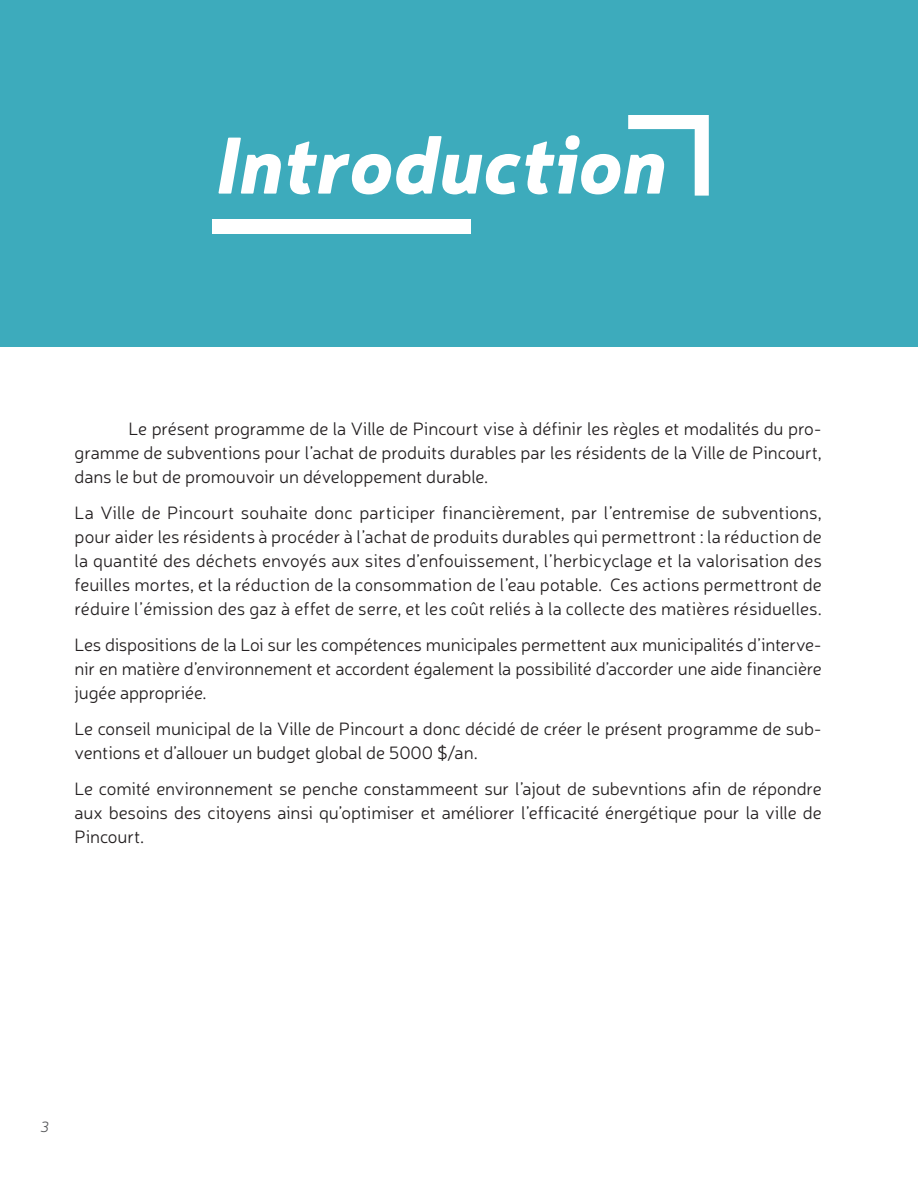
<style>
.page{position:relative;width:918px;height:1188px;background:#fff}
.page>*{position:absolute;margin:0;border:0;box-sizing:border-box;transform-origin:0 0}
.t1{font:italic 900 79.05px "Neris";color:#fff}
.t2{font:300 18px/24px "Neris";letter-spacing:-.005em;color:#231f20;text-align:justify}
.t3{font:italic 300 15px "Neris";color:#57585a}
</style>
<div class="page">
<div style="left:0;top:0;width:918px;height:347px;background:#3dabbc"></div>
<div style="left:212px;top:219px;width:258px;height:14px;background:#fff"></div>
<svg style="left:628px;top:115px;width:81px;height:81px"></svg>
<p class="t1" style="left:217px;top:107px;width:452px">Introduction</p>
<p class="t2" style="left:75px;top:416px;width:749px;text-indent:54px">Le présent programme de la Ville de Pincourt vise à définir les règles et modalités du pro&shy;gramme de subventions pour l’achat de produits durables par les résidents de la Ville de Pincourt, dans le but de promouvoir un développement durable.</p>
<p class="t2" style="left:75px;top:500px;width:749px">La Ville de Pincourt souhaite donc participer financièrement, par l’entremise de subventions, pour aider les résidents à procéder à l’achat de produits durables qui permettront : la réduction de la quantité des déchets envoyés aux sites d’enfouissement, l’herbicyclage et la valorisation des feuilles mortes, et la réduction de la consommation de l’eau potable. Ces actions permettront de réduire l’émission des gaz à effet de serre, et les coût reliés à la collecte des matières résiduelles.</p>
<p class="t2" style="left:75px;top:632px;width:749px">Les dispositions de la Loi sur les compétences municipales permettent aux municipalités d’interve&shy;nir en matière d’environnement et accordent également la possibilité d’accorder une aide financière jugée appropriée.</p>
<p class="t2" style="left:75px;top:716px;width:749px">Le conseil municipal de la Ville de Pincourt a donc décidé de créer le présent programme de sub&shy;ventions et d’allouer un budget global de 5000 $/an.</p>
<p class="t2" style="left:75px;top:776px;width:749px">Le comité environnement se penche constammeent sur l’ajout de subevntions afin de répondre aux besoins des citoyens ainsi qu’optimiser et améliorer l’efficacité énergétique pour la ville de Pincourt.</p>
<p class="t3" style="left:40px;top:1117px;width:10px">3</p>
</div>
